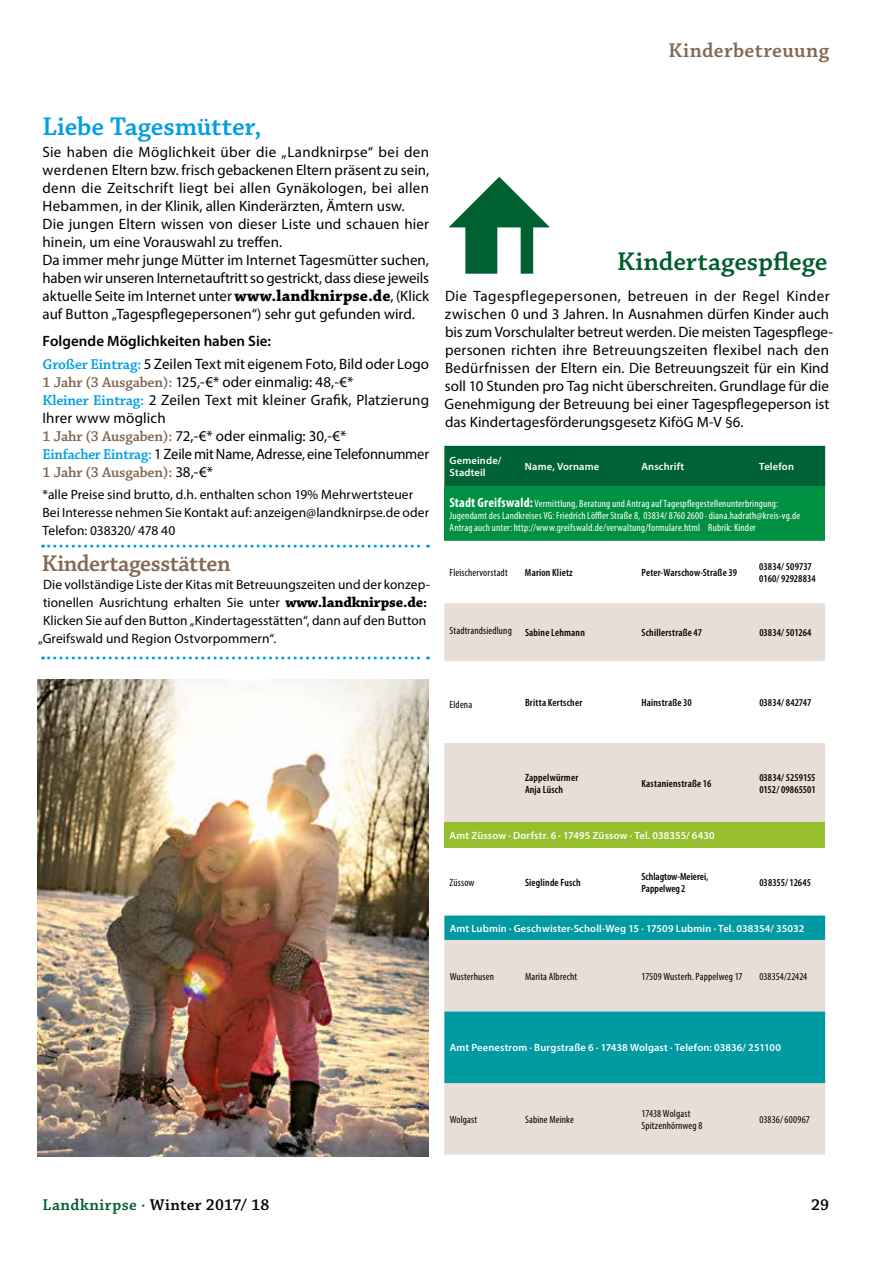
<style>
.page{position:relative;width:893px;height:1263px;background:#fff}
.page>*{position:absolute;margin:0;border:0;box-sizing:border-box;transform-origin:0 0}
.t1{font:600 27px "Chaparral Pro";color:#005e2d}
.t2{font:600 27px "Chaparral Pro";letter-spacing:-.005em;color:#009ee3}
.t3{font:600 24px "Chaparral Pro";letter-spacing:-.02em;color:#826854}
.t4{font:600 21px "Chaparral Pro";letter-spacing:.02em;color:#826854}
.t5{font:600 16.5px "Chaparral Pro";letter-spacing:.025em;color:#000}
.t6{font:15px/18px "Myriad Pro";color:#000}
.t7{font:600 15px "Chaparral Pro";letter-spacing:-.01em;color:#826854}
.t8{font:13.5px/18px "Myriad Pro";letter-spacing:.005em;color:#000}
.t9{font:condensed 10.5px/12px "Myriad Pro";letter-spacing:.015em;color:#fff}
.t10{font:600 condensed 10.5px/12px "Myriad Pro";letter-spacing:.015em;color:#000}
.t11{font:600 10.5px/12px "Myriad Pro";letter-spacing:.015em;color:#fff}
.t12{font:condensed 10.5px/12px "Myriad Pro";letter-spacing:.015em;color:#000}
.s1{font-family:"Chaparral Pro";font-weight:700;font-size:16.5px}
.s2{font-weight:600}
.s3{font-family:"Chaparral Pro";font-weight:600;color:#009ee3}
.s4{font-family:"Chaparral Pro";font-weight:600;color:#826854}
.s5{font-family:"Myriad Pro";font-weight:400;color:#000}
.s6{font-family:"Chaparral Pro";font-weight:700;font-size:15px}
.s7{font-family:"Chaparral Pro";font-weight:700}
.s8{font-weight:700;font-size:13.5px}
.s9{color:#005e2d}
</style>
<div class="page">
<svg style="left:449px;top:177px;width:101px;height:97px"></svg>
<svg style="left:43px;top:545px;width:385px;height:3px"></svg>
<svg style="left:43px;top:656px;width:385px;height:3px"></svg>
<div style="left:444px;top:446px;width:381px;height:40px;background:#006335"></div>
<div style="left:444px;top:486px;width:381px;height:55px;background:#009041"></div>
<svg style="left:444px;top:603px;width:381px;height:552px;fill:#e8ded7"></svg>
<div style="left:444px;top:822px;width:381px;height:26px;background:#95bf2d"></div>
<svg style="left:444px;top:848px;width:381px;height:67px"></svg>
<svg style="left:444px;top:915px;width:381px;height:168px;background:#63b7b9"></svg>
<img style="left:38px;top:679px;width:390px;height:477px">
<h3 class="t4" style="left:668px;top:38px;width:162px">Kinderbetreuung</h3>
<h1 class="t2" style="left:43px;top:111px;width:221px">Liebe Tagesmütter,</h1>
<p class="t6" style="left:43px;top:143px;width:388px">Sie haben die Möglichkeit über die „Landknirpse“ bei den werdenen Eltern bzw. frisch gebackenen Eltern präsent zu sein, denn die Zeitschrift liegt bei allen Gynäkologen, bei allen Hebammen, in der Klinik, allen Kinderärzten, Ämtern usw.<br>Die jungen Eltern wissen von dieser Liste und schauen hier hinein, um eine Vorauswahl zu treffen.<br>Da immer mehr junge Mütter im Internet Tagesmütter suchen, haben wir unseren Internetauftritt so gestrickt, dass diese jeweils aktuelle Seite im Internet unter <span class="s1">www.landknirpse.de</span>, (Klick auf Button „Tagespflegepersonen“) sehr gut gefunden wird.</p>
<p class="t6" style="left:43px;top:330px;width:388px;line-height:22.5px"><span class="s2">Folgende Möglichkeiten haben Sie:<br></span><span class="s3">Großer Eintrag:</span> 5 Zeilen Text mit eigenem Foto, Bild oder Logo</p>
<p class="t6" style="left:43px;top:373px;width:388px"><span class="s4">1 Jahr (3 Ausgaben):</span> 125,-€* oder einmalig: 48,-€*<br><span class="s3">Kleiner Eintrag:</span> 2 Zeilen Text mit kleiner Grafik, Platzierung Ihrer www möglich<br><span class="s4">1 Jahr (3 Ausgaben):</span> 72,-€* oder einmalig: 30,-€*<br><span class="s3">Einfacher Eintrag:</span> 1 Zeile mit Name, Adresse, eine Telefonnummer</p>
<p class="t7" style="left:43px;top:464px;width:172px">1 Jahr (3 Ausgaben): <span class="s5">38,-€*</span></p>
<p class="t8" style="left:43px;top:486px;width:388px">*alle Preise sind brutto, d.h. enthalten schon 19% Mehrwertsteuer<br>Bei Interesse nehmen Sie Kontakt auf: anzeigen@landknirpse.de oder<br>Telefon: 038320/ 478 40</p>
<h2 class="t3" style="left:42px;top:550px;width:190px">Kindertagesstätten</h2>
<p class="t8" style="left:43px;top:576px;width:388px">Die vollständige Liste der Kitas mit Betreuungszeiten und der konzep-</p>
<p class="t8" style="left:43px;top:594px;width:386px">tionellen Ausrichtung erhalten Sie unter <span class="s6">www.landknirpse.de</span><span class="s7">:</span></p>
<p class="t8" style="left:43px;top:612px;width:385px">Klicken Sie auf den Button „Kindertagesstätten“, dann auf den Button</p>
<p class="t8" style="left:38px;top:630px;width:240px">„Greifswald und Region Ostvorpommern“.</p>
<h1 class="t1" style="left:617px;top:246px;width:212px">Kindertagespflege</h1>
<p class="t6" style="left:445px;top:287px;width:390px">Die Tagespflegepersonen, betreuen in der Regel Kinder zwischen 0 und 3 Jahren. In Ausnahmen dürfen Kinder auch bis zum Vorschulalter betreut werden. Die meisten Tagespflege&shy;personen richten ihre Betreuungszeiten flexibel nach den Bedürfnissen der Eltern ein. Die Betreuungszeit für ein Kind soll 10 Stunden pro Tag nicht überschreiten. Grundlage für die Genehmigung der Betreuung bei einer Tagespflegeperson ist das Kindertagesförderungsgesetz KiföG M-V §6.</p>
<p class="t11" style="left:450px;top:454px;width:53px">Gemeinde/<br>Stadteil</p>
<p class="t11" style="left:525px;top:460px;width:76px">Name, Vorname</p>
<p class="t11" style="left:641px;top:460px;width:44px">Anschrift</p>
<p class="t11" style="left:759px;top:460px;width:36px">Telefon</p>
<p class="t9" style="left:450px;top:497px;width:352px"><span class="s8">Stadt Greifswald:</span> Vermittlung, Beratung und Antrag auf Tagespflegestellenunterbringung:<br>Jugendamt des Landkreises VG: Friedrich Löffler Straße 8, 03834/ 8760 2600 · diana.hadrath@kreis-vg.de<br>Antrag auch unter: http://www.greifswald.de/verwaltung/formulare.html Rubrik: Kinder</p>
<p class="t12" style="left:450px;top:566px;width:60px">Fleischervorstadt</p>
<p class="t10" style="left:525px;top:566px;width:49px">Marion Klietz</p>
<p class="t10" style="left:641px;top:566px;width:97px">Peter-Warschow-Straße 39</p>
<p class="t10" style="left:759px;top:560px;width:58px">03834/ 509737<br>0160/ 92928834</p>
<p class="t12" style="left:450px;top:625px;width:137px">Stadtrandsiedlung <span class="s2">Sabine Lehmann</span></p>
<p class="t10" style="left:641px;top:626px;width:62px">Schillerstraße 47</p>
<p class="t10" style="left:759px;top:626px;width:54px">03834/ 501264</p>
<p class="t12" style="left:450px;top:698px;width:24px">Eldena</p>
<p class="t10" style="left:525px;top:696px;width:59px">Britta Kertscher</p>
<p class="t10" style="left:641px;top:696px;width:52px">Hainstraße 30</p>
<p class="t10" style="left:759px;top:696px;width:54px">03834/ 842747</p>
<p class="t10" style="left:525px;top:771px;width:55px">Zappelwürmer<br>Anja Lüsch</p>
<p class="t10" style="left:641px;top:777px;width:71px">Kastanienstraße 16</p>
<p class="t10" style="left:759px;top:771px;width:58px">03834/ 5259155<br>0152/ 09865501</p>
<p class="t11" style="left:450px;top:829px;width:267px">Amt Züssow · Dorfstr. 6 · 17495 Züssow · Tel. 038355/ 6430</p>
<p class="t12" style="left:450px;top:876px;width:26px">Züssow</p>
<p class="t10" style="left:525px;top:876px;width:57px">Sieglinde Fusch</p>
<p class="t10" style="left:641px;top:870px;width:68px">Schlagtow-Meierei,<br>Pappelweg 2</p>
<p class="t10" style="left:759px;top:876px;width:53px">038355/ 12645</p>
<p class="t11" style="left:450px;top:922px;width:356px">Amt Lubmin · Geschwister-Scholl-Weg 15 · 17509 Lubmin · Tel. 038354/ 35032</p>
<p class="t12" style="left:450px;top:970px;width:46px">Wusterhusen</p>
<p class="t12" style="left:525px;top:970px;width:54px">Marita Albrecht</p>
<p class="t12" style="left:641px;top:970px;width:102px">17509 Wusterh. Pappelweg 17</p>
<p class="t12" style="left:759px;top:970px;width:49px">038354/22424</p>
<p class="t11" style="left:450px;top:1041px;width:333px">Amt Peenestrom · Burgstraße 6 · 17438 Wolgast · Telefon: 03836/ 251100</p>
<p class="t12" style="left:450px;top:1113px;width:29px">Wolgast</p>
<p class="t12" style="left:525px;top:1113px;width:50px">Sabine Meinke</p>
<p class="t12" style="left:642px;top:1107px;width:62px">17438 Wolgast<br>Spitzenhörnweg 8</p>
<p class="t12" style="left:759px;top:1113px;width:52px">03836/ 600967</p>
<p class="t5" style="left:43px;top:1196px;width:228px"><span class="s9">Landknirpse ·</span> Winter 2017/ 18</p>
<p class="t5" style="left:811px;top:1196px;width:20px">29</p>
</div>
